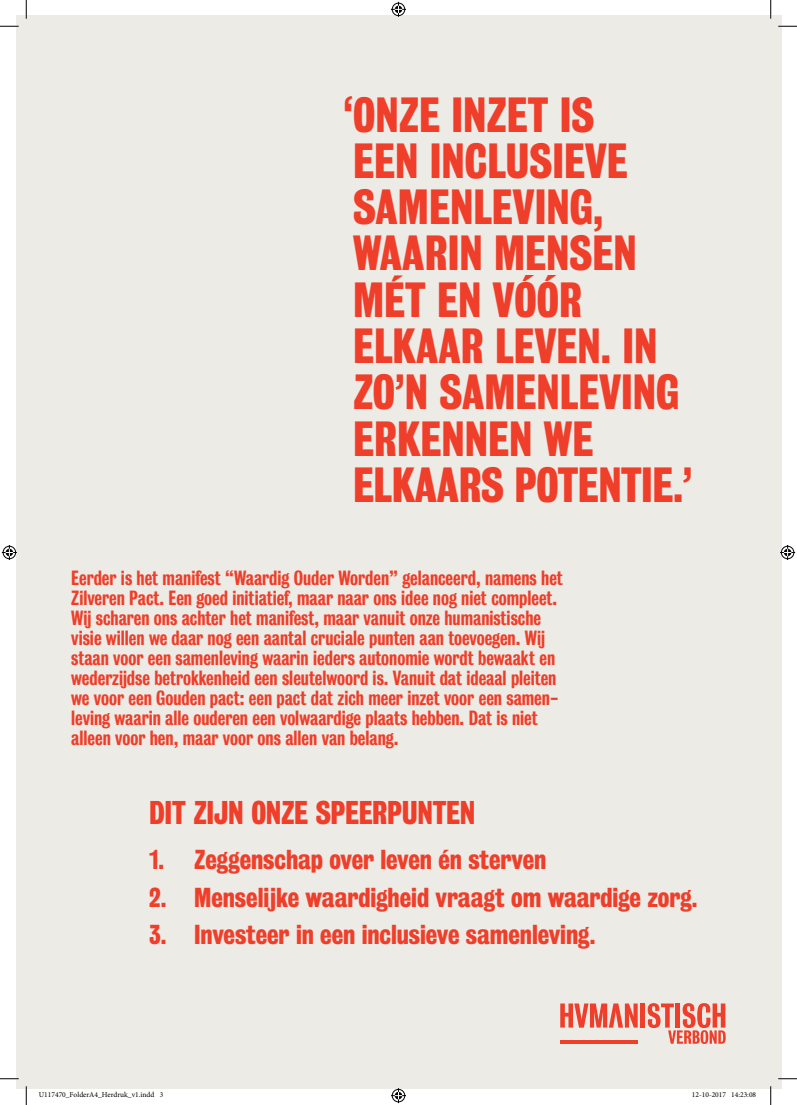
<style>
.page{position:relative;width:797px;height:1105px;background:#fff}
.page>*{position:absolute;margin:0;border:0;box-sizing:border-box;transform-origin:0 0}
.t1{font:45px/46.2px "Bureau Grotesque Three Seven";color:#ef3e29}
.t2{font:30px "Bureau Grotesque Three Seven";letter-spacing:-.015em;color:#ef3e29}
.t3{font:25px "Bureau Grotesque Three Seven";letter-spacing:-.005em;color:#ef3e29}
.t4{font:18.75px/20px "Bureau Grotesque Three Five";color:#ef3e29}
.t5{font:7.5px "Minion Pro";color:#000}
</style>
<div class="page">
<div style="left:16px;top:16px;width:765px;height:1073px;background:#ecebe6"></div>
<div style="left:640px;top:1003px;width:5px;height:24px;background:#ef3e29"></div>
<svg style="left:647px;top:1003px;width:78px;height:41px"></svg>
<svg style="left:560px;top:1003px;width:77px;height:25px"></svg>
<hr style="left:560px;top:1040px;width:77px;height:4px;background:#ef3e29">
<svg style="left:0;top:25px;width:19px;height:2px"></svg>
<svg style="left:778px;top:25px;width:19px;height:2px"></svg>
<svg style="left:0;top:1078px;width:19px;height:1px"></svg>
<svg style="left:778px;top:1078px;width:19px;height:1px"></svg>
<svg style="left:25px;top:0;width:2px;height:19px"></svg>
<svg style="left:25px;top:1086px;width:2px;height:19px"></svg>
<svg style="left:770px;top:0;width:1px;height:19px"></svg>
<svg style="left:770px;top:1086px;width:1px;height:19px"></svg>
<svg style="left:391px;top:2px;width:15px;height:15px"></svg>
<svg style="left:391px;top:1088px;width:15px;height:15px"></svg>
<svg style="left:2px;top:545px;width:15px;height:15px"></svg>
<svg style="left:780px;top:545px;width:15px;height:15px"></svg>
<h1 class="t1" style="left:343px;top:92px;width:350px">‘ONZE INZET IS<br>EEN INCLUSIEVE<br>SAMENLEVING,<br>WAARIN MENSEN<br>MÉT EN VÓÓR<br>ELKAAR LEVEN. IN<br>ZO’N SAMENLEVING<br>ERKENNEN WE<br>ELKAARS POTENTIE.’</h1>
<p class="t4" style="left:71px;top:567px;width:493px">Eerder is het manifest “Waardig Ouder Worden” gelanceerd, namens het Zilveren Pact. Een goed initiatief, maar naar ons idee nog niet compleet.<br>Wij scharen ons achter het manifest, maar vanuit onze humanistische visie willen we daar nog een aantal cruciale punten aan toevoegen. Wij staan voor een samenleving waarin ieders autonomie wordt bewaakt en wederzijdse betrokkenheid een sleutelwoord is. Vanuit dat ideaal pleiten we voor een Gouden pact: een pact dat zich meer inzet voor een samen&shy;leving waarin alle ouderen een volwaardige plaats hebben. Dat is niet alleen voor hen, maar voor ons allen van belang.</p>
<h2 class="t2" style="left:149px;top:796px;width:327px">DIT ZIJN ONZE SPEERPUNTEN</h2>
<h3 class="t3" style="left:149px;top:845px;width:398px">1. Zeggenschap over leven én sterven</h3>
<h3 class="t3" style="left:149px;top:883px;width:549px">2. Menselijke waardigheid vraagt om waardige zorg.</h3>
<h3 class="t3" style="left:149px;top:920px;width:447px">3. Investeer in een inclusieve samenleving.</h3>
<p class="t5" style="left:39px;top:1090px;width:126px">U117470_FolderA4_Herdruk_v1.indd 3</p>
<p class="t5" style="left:692px;top:1090px;width:66px">12-10-2017 14:23:08</p>
</div>
